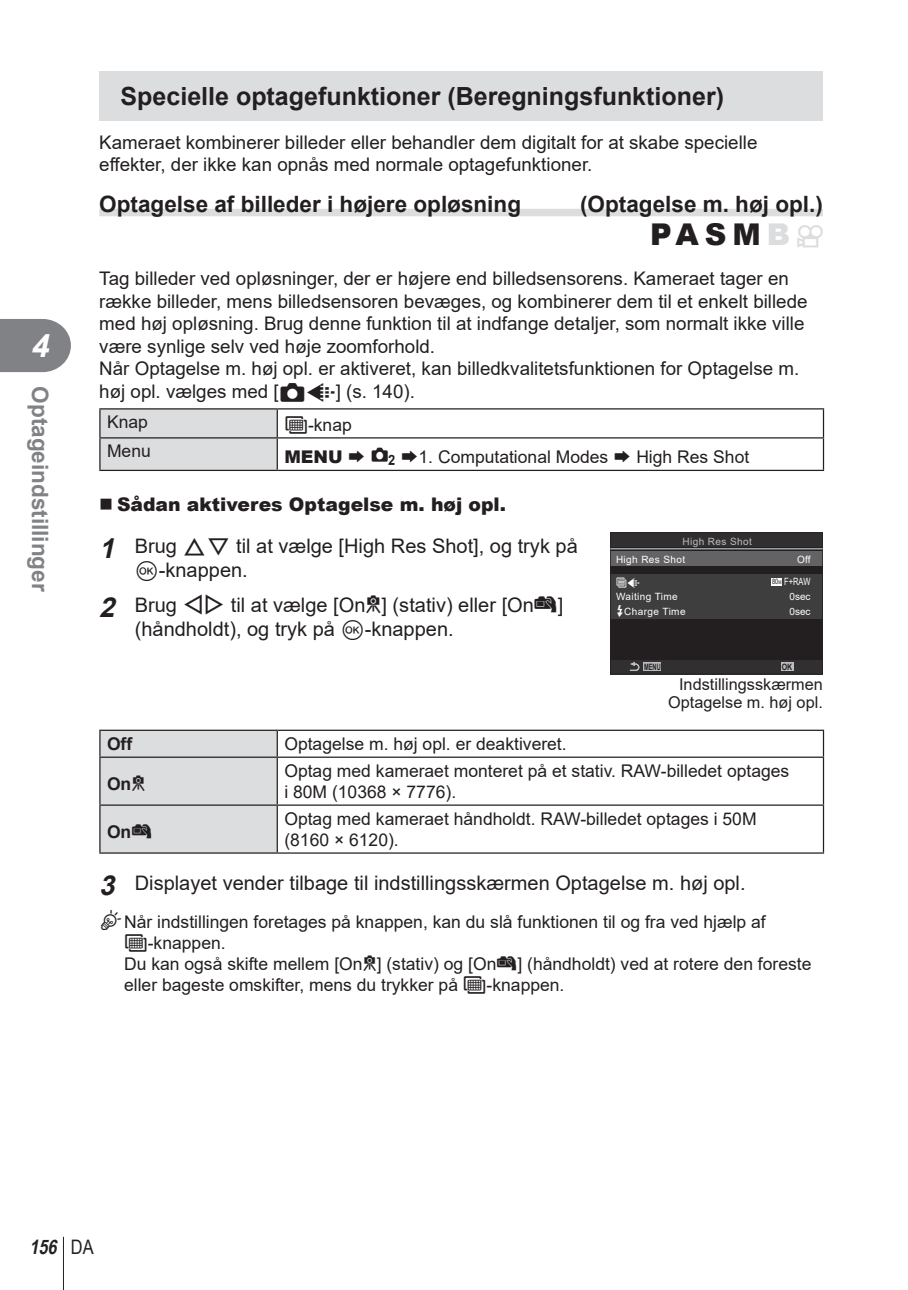
<style>
.page{position:relative;width:908px;height:1290px;background:#fff}
.page>*{position:absolute;margin:0;border:0;box-sizing:border-box;transform-origin:0 0}
.t1{font:italic 700 32.5px "Arial";color:#fff}
.t2{font:900 30px "Arial";letter-spacing:.2em;color:#231f20}
.t3{font:700 25px "Arial";color:#231f20}
.t4{font:700 22.5px "Arial";color:#231f20}
.t5{font:700 22.5px "Arial";color:#808285}
.t6{font:20px/24px "Arial";color:#231f20}
.t7{font:italic 700 20px "Arial Narrow";color:#231f20}
.t8{font:18.75px/22.5px "Arial";color:#231f20}
.t9{font:900 18.75px "Arial";color:#231f20}
.t10{font:17.5px/21px "Arial";color:#231f20}
.t11{font:700 17.5px "Arial";color:#231f20}
.t12{font:16.25px/18.8px "Arial";color:#231f20;text-align:right}
.t13{font:10px "Arial";letter-spacing:.04em;color:#fff}
.t14{font:10px "Arial";letter-spacing:.04em;color:#bcbdc0}
.t15{font:10px "Arial";letter-spacing:.04em;color:#fff;scale:.75 1}
.t16{font:10px "olympus 32";color:#fff;scale:.8 1}
.t17{font:700 8.75px "Arial";color:#231f20;scale:.65 1}
.t18{font:700 8.75px "Arial";color:#231f20;scale:.8 1}
.s1{color:#dcdddf}
.s2{font-family:"Olympus 10";font-weight:400;font-size:22.5px;color:#dcdddf}
.s3{font-family:"Olympus 3"}
.s4{font-family:"Olympus 2"}
.s5{font-family:"olympus 32"}
.s6{font-weight:900}
.s7{font-family:"Olympus 7"}
.s8{font-family:"Olympus 38"}
.s9{font-weight:700;font-style:italic;font-size:27.5px}
.s10{font-family:"olympus 15"}
.s11{font-size:7.5px;color:#231f20}
.s12{font-size:5px;color:#231f20}
.s13{font-family:"Olympus 1"}
.s14{font-family:"Olympus 38";font-weight:400}
.s15{font-weight:400;font-style:normal}
</style>
<div class="page">
<hr style="left:63px;top:1237px;width:1px;height:53px;background:#231f20">
<svg style="left:0;top:319px;width:71px;height:53px;background:#8a8c8f"></svg>
<div style="left:99px;top:209px;width:723px;height:7px;background:#dcdddf"></div>
<div style="left:99px;top:71px;width:723px;height:49px;background:#dcdddf"></div>
<hr style="left:276px;top:409px;width:2px;height:28px;background:#231f20">
<hr style="left:276px;top:438px;width:2px;height:32px;background:#231f20">
<hr style="left:99px;top:408px;width:178px;height:1px;background:#231f20">
<div style="left:99px;top:409px;width:178px;height:61px;background:#dcdddf"></div>
<hr style="left:277px;top:408px;width:546px;height:1px;background:#231f20">
<svg style="left:822px;top:409px;width:1px;height:28px"></svg>
<hr style="left:99px;top:437px;width:178px;height:1px;background:#231f20">
<hr style="left:99px;top:438px;width:1px;height:32px;background:#231f20">
<hr style="left:277px;top:437px;width:546px;height:1px;background:#231f20">
<hr style="left:822px;top:438px;width:1px;height:32px;background:#231f20">
<hr style="left:99px;top:470px;width:178px;height:1px;background:#231f20">
<hr style="left:277px;top:470px;width:546px;height:1px;background:#231f20">
<svg style="left:610px;top:532px;width:212px;height:142px;background:#363435"></svg>
<div style="left:780px;top:662px;width:13px;height:9px;background:#bcbdc0"></div>
<hr style="left:609px;top:548px;width:213px;height:1px;background:#a8a9ad">
<div style="left:771px;top:578px;width:10px;height:8px;background:#fff"></div>
<hr style="left:276px;top:731px;width:2px;height:25px;background:#231f20">
<hr style="left:277px;top:756px;width:546px;height:2px;background:#231f20">
<hr style="left:276px;top:758px;width:2px;height:46px;background:#231f20">
<hr style="left:276px;top:806px;width:2px;height:46px;background:#231f20">
<div style="left:99px;top:730px;width:178px;height:122px;background:#dcdddf"></div>
<hr style="left:277px;top:730px;width:546px;height:1px;background:#231f20">
<svg style="left:822px;top:731px;width:1px;height:25px"></svg>
<hr style="left:99px;top:758px;width:1px;height:46px;background:#231f20">
<hr style="left:822px;top:758px;width:1px;height:46px;background:#231f20">
<hr style="left:99px;top:804px;width:178px;height:2px;background:#231f20">
<hr style="left:99px;top:806px;width:1px;height:46px;background:#231f20">
<hr style="left:277px;top:804px;width:546px;height:2px;background:#231f20">
<hr style="left:822px;top:806px;width:1px;height:46px;background:#231f20">
<hr style="left:99px;top:852px;width:178px;height:2px;background:#231f20">
<hr style="left:277px;top:852px;width:546px;height:2px;background:#231f20">
<h1 class="t1" style="left:32px;top:324px;width:20px">4</h1>
<p class="t5" style="left:56px;top:386px;width:207px;rotate:90deg">Optageindstillinger</p>
<h3 class="t3" style="left:120px;top:78px;width:604px">Specielle optagefunktioner (Beregningsfunktioner)</h3>
<p class="t8" style="left:99px;top:131px;width:659px">Kameraet kombinerer billeder eller behandler dem digitalt for at skabe specielle effekter, der ikke kan opnås med normale optagefunktioner.</p>
<p class="t4" style="left:99px;top:189px;width:423px">Optagelse af billeder i højere opløsning</p>
<p class="t4" style="left:580px;top:189px;width:244px">(Optagelse m. høj opl.)</p>
<h2 class="t2" style="left:650px;top:213px;width:174px">PASM<span class="s1">B</span><span class="s2">n</span></h2>
<p class="t8" style="left:99px;top:267px;width:709px">Tag billeder ved opløsninger, der er højere end billedsensorens. Kameraet tager en række billeder, mens billedsensoren bevæges, og kombinerer dem til et enkelt billede med høj opløsning. Brug denne funktion til at indfange detaljer, som normalt ikke ville være synlige selv ved høje zoomforhold.<br>Når Optagelse m. høj opl. er aktiveret, kan billedkvalitetsfunktionen for Optagelse m. høj opl. vælges med [<span class="s3">K</span><span class="s4">K</span>] (s. 140).</p>
<p class="t10" style="left:107px;top:412px;width:42px">Knap</p>
<p class="t10" style="left:284px;top:414px;width:69px"><span class="s5">h</span>-knap</p>
<p class="t10" style="left:107px;top:441px;width:45px">Menu</p>
<p class="t10" style="left:284px;top:446px;width:466px"><span class="s6">MENU</span> <span class="s7">N</span> <span class="s8">‘</span> <span class="s7">N</span>1. Computational Modes <span class="s7">N</span> High Res Shot</p>
<p class="t9" style="left:117px;top:491px;width:390px">Sådan aktiveres Optagelse m. høj opl.</p>
<p class="t6" style="left:135px;top:533px;width:444px;text-indent:-35px"><span class="s9">1</span> Brug <span class="s10">FG</span> til at vælge [High Res Shot], og tryk på<br><span class="s7">Q</span>-knappen.</p>
<p class="t6" style="left:135px;top:593px;width:430px;text-indent:-35px"><span class="s9">2</span> Brug <span class="s10">HI</span> til at vælge [On<span class="s8">M</span>] (stativ) eller [On<span class="s8">N</span>] (håndholdt), og tryk på <span class="s7">Q</span>-knappen.</p>
<p class="t17" style="left:643px;top:661px;width:27px">MENU</p>
<p class="t18" style="left:781px;top:661px;width:15px">OK</p>
<p class="t14" style="left:682px;top:534px;width:71px">High Res Shot</p>
<p class="t13" style="left:796px;top:553px;width:15px">Off</p>
<p class="t13" style="left:789px;top:590px;width:23px">0sec</p>
<p class="t13" style="left:615px;top:553px;width:71px">High Res Shot</p>
<p class="t16" style="left:615px;top:577px;width:31px">h<span class="s4">K</span></p>
<p class="t15" style="left:771px;top:575px;width:53px"><span class="s11">80</span><span class="s12">M</span> F+RAW</p>
<p class="t13" style="left:615px;top:605px;width:71px"><span class="s13">#</span>Charge Time</p>
<p class="t13" style="left:789px;top:605px;width:23px">0sec</p>
<p class="t13" style="left:615px;top:590px;width:63px">Waiting Time</p>
<p class="t12" style="left:668px;top:674px;width:156px">Indstillingsskærmen<br>Optagelse m. høj opl.</p>
<p class="t11" style="left:107px;top:731px;width:27px">Off</p>
<p class="t10" style="left:284px;top:733px;width:284px">Optagelse m. høj opl. er deaktiveret.</p>
<p class="t11" style="left:107px;top:771px;width:40px">On<span class="s14">M</span></p>
<p class="t10" style="left:284px;top:760px;width:506px">Optag med kameraet monteret på et stativ. RAW-billedet optages i 80M (10368 × 7776).</p>
<p class="t11" style="left:107px;top:819px;width:47px">On<span class="s14">N</span></p>
<p class="t10" style="left:284px;top:808px;width:473px">Optag med kameraet håndholdt. RAW-billedet optages i 50M (8160 × 6120).</p>
<p class="t6" style="left:99px;top:870px;width:647px"><span class="s9">3</span> Displayet vender tilbage til indstillingsskærmen Optagelse m. høj opl.</p>
<p class="t10" style="left:124px;top:911px;width:688px;text-indent:-25px"><span class="s10">%</span>Når indstillingen foretages på knappen, kan du slå funktionen til og fra ved hjælp af <span class="s5">h</span>-knappen.<br>Du kan også skifte mellem [On<span class="s8">M</span>] (stativ) og [On<span class="s8">N</span>] (håndholdt) ved at rotere den foreste eller bageste omskifter, mens du trykker på <span class="s5">h</span>-knappen.</p>
<p class="t7" style="left:29px;top:1232px;width:66px">156 <span class="s15">DA</span></p>
</div>
